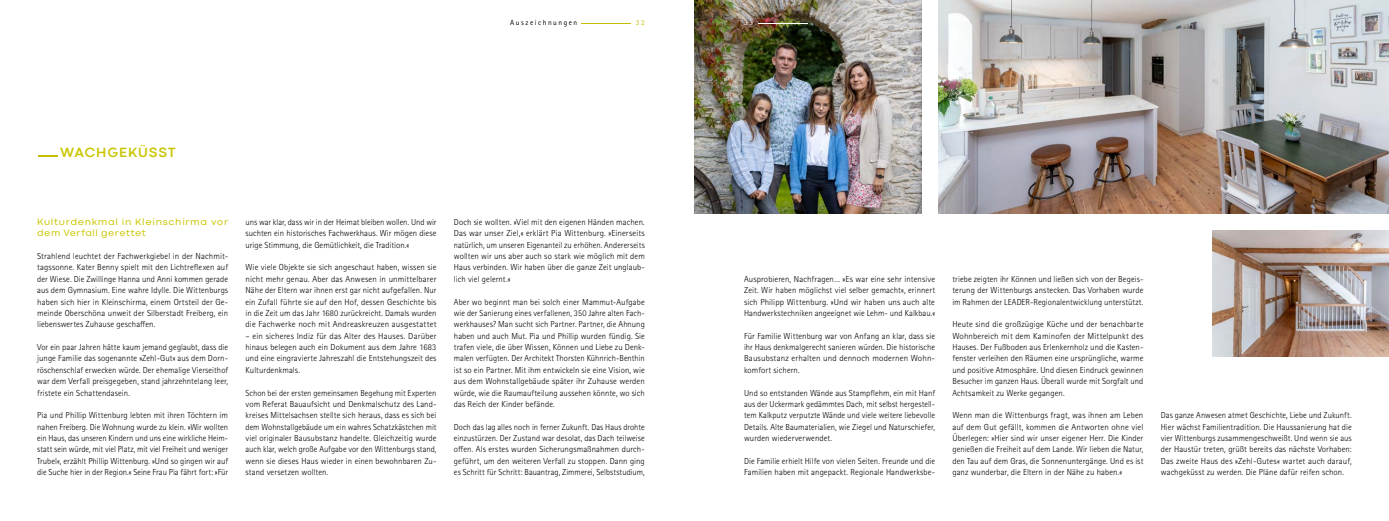
<style>
.page{position:relative;width:1389px;height:521px;background:#fff}
.page>*{position:absolute;margin:0;border:0;box-sizing:border-box;transform-origin:0 0}
.H2_auszeich{font:700 14px "Codec Cold";letter-spacing:.05em;color:#cac500}
.A4_H_Texte_H3{font:9.62px/11.4px "Codec Cold";letter-spacing:.06em;color:#cac500}
.A4_H_Texte_p_fließtext{font:300 8.75px/11.4px "Rotis Sans Serif Pro";letter-spacing:.005em;color:#000;text-align:justify}
.t1{font:7.44px "Rotis Sans Serif Pro";letter-spacing:.2em;color:#000}
.t2{font:7.44px "Rotis Sans Serif Pro";color:#c5be00}
.t3{font:7.44px "Rotis Sans Serif Pro";color:#fff}
</style>
<div class="page">
<img style="left:694px;top:0;width:227px;height:214px">
<img style="left:938px;top:0;width:451px;height:214px">
<img style="left:1213px;top:230px;width:176px;height:127px">
<hr style="left:581px;top:23px;width:50px;height:1px;background:#c5be00">
<hr style="left:758px;top:23px;width:50px;height:1px;background:#fff">
<svg style="left:39px;top:155px;width:19px;height:2px"></svg>
<p class="t1" style="left:510px;top:18px;width:69px">Auszeichnungen</p>
<p class="t2" style="left:636px;top:18px;width:10px">32</p>
<p class="t3" style="left:744px;top:18px;width:10px">33</p>
<h2 class="H2_auszeich" style="left:60px;top:144px;width:117px">WACHGEKÜSST</h2>
<h3 class="A4_H_Texte_H3" style="left:37px;top:216px;width:192px">Kulturdenkmal in Kleinschirma vor dem Verfall gerettet</h3>
<p class="A4_H_Texte_p_fließtext" style="left:37px;top:251px;width:192px">Strahlend leuchtet der Fachwerkgiebel in der Nachmit&shy;tagssonne. Kater Benny spielt mit den Lichtreflexen auf der Wiese. Die Zwillinge Hanna und Anni kommen gerade aus dem Gymnasium. Eine wahre Idylle. Die Wittenburgs haben sich hier in Kleinschirma, einem Ortsteil der Ge&shy;meinde Oberschöna unweit der Silberstadt Freiberg, ein liebenswertes Zuhause geschaffen.</p>
<p class="A4_H_Texte_p_fließtext" style="left:37px;top:342px;width:193px">Vor ein paar Jahren hätte kaum jemand geglaubt, dass die junge Familie das sogenannte »Zehl-Gut« aus dem Dorn&shy;röschenschlaf erwecken würde. Der ehemalige Vierseithof war dem Verfall preisgegeben, stand jahrzehntelang leer, fristete ein Schattendasein.</p>
<p class="A4_H_Texte_p_fließtext" style="left:37px;top:410px;width:193px">Pia und Phillip Wittenburg lebten mit ihren Töchtern im nahen Freiberg. Die Wohnung wurde zu klein. »Wir wollten ein Haus, das unseren Kindern und uns eine wirkliche Heim&shy;statt sein würde, mit viel Platz, mit viel Freiheit und weniger Trubel«, erzählt Phillip Wittenburg. »Und so gingen wir auf die Suche hier in der Region.« Seine Frau Pia fährt fort: »Für</p>
<p class="A4_H_Texte_p_fließtext" style="left:246px;top:216px;width:192px">uns war klar, dass wir in der Heimat bleiben wollen. Und wir suchten ein historisches Fachwerkhaus. Wir mögen diese urige Stimmung, die Gemütlichkeit, die Tradition.«</p>
<p class="A4_H_Texte_p_fließtext" style="left:246px;top:262px;width:193px">Wie viele Objekte sie sich angeschaut haben, wissen sie nicht mehr genau. Aber das Anwesen in unmittelbarer Nähe der Eltern war ihnen erst gar nicht aufgefallen. Nur ein Zufall führte sie auf den Hof, dessen Geschichte bis in die Zeit um das Jahr 1680 zurückreicht. Damals wurden die Fachwerke noch mit Andreaskreuzen ausgestattet</p>
<p class="A4_H_Texte_p_fließtext" style="left:246px;top:330px;width:192px">– ein sicheres Indiz für das Alter des Hauses. Darüber hinaus belegen auch ein Dokument aus dem Jahre 1683 und eine eingravierte Jahreszahl die Entstehungszeit des Kulturdenkmals.</p>
<p class="A4_H_Texte_p_fließtext" style="left:246px;top:387px;width:192px">Schon bei der ersten gemeinsamen Begehung mit Experten vom Referat Bauaufsicht und Denkmalschutz des Land&shy;kreises Mittelsachsen stellte sich heraus, dass es sich bei dem Wohnstallgebäude um ein wahres Schatzkästchen mit viel originaler Bausubstanz handelte. Gleichzeitig wurde auch klar, welch große Aufgabe vor den Wittenburgs stand, wenn sie dieses Haus wieder in einen bewohnbaren Zu&shy;stand versetzen wollten.</p>
<p class="A4_H_Texte_p_fließtext" style="left:454px;top:216px;width:192px">Doch sie wollten. »Viel mit den eigenen Händen machen.<br>Das war unser Ziel,« erklärt Pia Wittenburg. »Einerseits natürlich, um unseren Eigenanteil zu erhöhen. Andererseits wollten wir uns aber auch so stark wie möglich mit dem Haus verbinden. Wir haben über die ganze Zeit unglaub&shy;lich viel gelernt.«</p>
<p class="A4_H_Texte_p_fließtext" style="left:454px;top:296px;width:193px">Aber wo beginnt man bei solch einer Mammut-Aufgabe wie der Sanierung eines verfallenen, 350 Jahre alten Fach&shy;werkhauses? Man sucht sich Partner. Partner, die Ahnung haben und auch Mut. Pia und Phillip wurden fündig. Sie trafen viele, die über Wissen, Können und Liebe zu Denk&shy;malen verfügten. Der Architekt Thorsten Kühnrich-Benthin ist so ein Partner. Mit ihm entwickeln sie eine Vision, wie aus dem Wohnstallgebäude später ihr Zuhause werden würde, wie die Raumaufteilung aussehen könnte, wo sich das Reich der Kinder befände.</p>
<p class="A4_H_Texte_p_fließtext" style="left:454px;top:421px;width:192px">Doch das lag alles noch in ferner Zukunft. Das Haus drohte einzustürzen. Der Zustand war desolat, das Dach teilweise offen. Als erstes wurden Sicherungsmaßnahmen durch&shy;geführt, um den weiteren Verfall zu stoppen. Dann ging es Schritt für Schritt: Bauantrag, Zimmerei, Selbststudium,</p>
<p class="A4_H_Texte_p_fließtext" style="left:744px;top:273px;width:193px">Ausprobieren, Nachfragen… »Es war eine sehr intensive Zeit. Wir haben möglichst viel selber gemacht«, erinnert sich Philipp Wittenburg. »Und wir haben uns auch alte Handwerkstechniken angeeignet wie Lehm- und Kalkbau.«</p>
<p class="A4_H_Texte_p_fließtext" style="left:744px;top:330px;width:193px">Für Familie Wittenburg war von Anfang an klar, dass sie ihr Haus denkmalgerecht sanieren würden. Die historische Bausubstanz erhalten und dennoch modernen Wohn&shy;komfort sichern.</p>
<p class="A4_H_Texte_p_fließtext" style="left:744px;top:387px;width:193px">Und so entstanden Wände aus Stampflehm, ein mit Hanf aus der Uckermark gedämmtes Dach, mit selbst hergestell&shy;tem Kalkputz verputzte Wände und viele weitere liebevolle Details. Alte Baumaterialien, wie Ziegel und Naturschiefer, wurden wiederverwendet.</p>
<p class="A4_H_Texte_p_fließtext" style="left:744px;top:455px;width:193px">Die Familie erhielt Hilfe von vielen Seiten. Freunde und die<br>Familien haben mit angepackt. Regionale Handwerksbe-</p>
<p class="A4_H_Texte_p_fließtext" style="left:952px;top:273px;width:192px">triebe zeigten ihr Können und ließen sich von der Begeis&shy;terung der Wittenburgs anstecken. Das Vorhaben wurde im Rahmen der LEADER-Regionalentwicklung unterstützt.</p>
<p class="A4_H_Texte_p_fließtext" style="left:952px;top:319px;width:193px">Heute sind die großzügige Küche und der benachbarte Wohnbereich mit dem Kaminofen der Mittelpunkt des Hauses. Der Fußboden aus Erlenkernholz und die Kasten&shy;fenster verleihen den Räumen eine ursprüngliche, warme und positive Atmosphäre. Und diesen Eindruck gewinnen Besucher im ganzen Haus. Überall wurde mit Sorgfalt und Achtsamkeit zu Werke gegangen.</p>
<p class="A4_H_Texte_p_fließtext" style="left:952px;top:410px;width:192px">Wenn man die Wittenburgs fragt, was ihnen am Leben auf dem Gut gefällt, kommen die Antworten ohne viel Überlegen: »Hier sind wir unser eigener Herr. Die Kinder genießen die Freiheit auf dem Lande. Wir lieben die Natur, den Tau auf dem Gras, die Sonnenuntergänge. Und es ist ganz wunderbar, die Eltern in der Nähe zu haben.«</p>
<p class="A4_H_Texte_p_fließtext" style="left:1161px;top:410px;width:192px">Das ganze Anwesen atmet Geschichte, Liebe und Zukunft.<br>Hier wächst Familientradition. Die Haussanierung hat die vier Wittenburgs zusammengeschweißt. Und wenn sie aus der Haustür treten, grüßt bereits das nächste Vorhaben:<br>Das zweite Haus des »Zehl-Gutes« wartet auch darauf, wachgeküsst zu werden. Die Pläne dafür reifen schon.</p>
</div>
